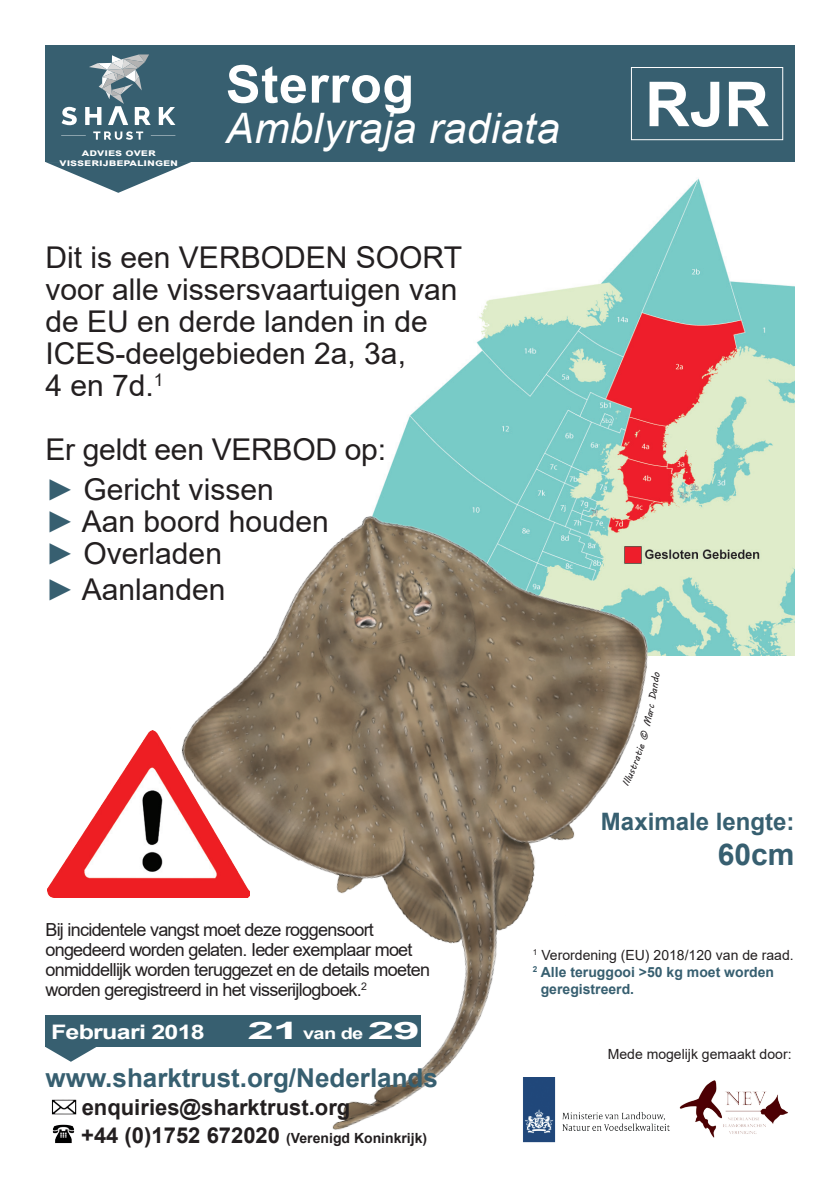
<style>
.page{position:relative;width:840px;height:1191px;background:#fff}
.page>*{position:absolute;margin:0;border:0;box-sizing:border-box;transform-origin:0 0}
.t1{font:700 62px "Arial";color:#fff}
.t2{font:700 52px "Arial";letter-spacing:.01em;color:#fff}
.t3{font:italic 42px "Arial";letter-spacing:.01em;color:#fff}
.t4{font:30px/32px "Arial";color:#231f20}
.t5{font:700 30px "Arial";color:#375f70}
.t6{font:700 26px "Arial";color:#375f70}
.t7{font:700 24px "Arial";color:#375f70}
.t8{font:700 22px "Arial";color:#231f20}
.t9{font:700 20px "Arial";letter-spacing:-.03em;color:#fff;scale:1.25 1}
.t10{font:18px/20px "Arial";letter-spacing:-.04em;color:#231f20}
.t11{font:700 16px "Arial";color:#fff;scale:1.25 1}
.t12{font:14px "Arial";color:#231f20}
.t13{font:700 14px "Arial";color:#375f70}
.t14{font:700 14px "Arial";color:#231f20}
.t15{font:700 10px/10px "Arial";color:#fff;text-align:center;scale:1.25 1}
.s1{color:#375f70}
.s2{font-size:24px}
.s3{font-size:22px}
</style>
<div class="page">
<div style="left:45px;top:45px;width:749px;height:117px;background:#375f70"></div>
<svg style="left:45px;top:162px;width:146px;height:31px"></svg>
<div style="left:630px;top:67px;width:152px;height:73px;border:1px solid #fff"></div>
<svg style="left:93px;top:131px;width:50px;height:9px"></svg>
<svg style="left:61px;top:135px;width:25px;height:1px"></svg>
<svg style="left:151px;top:135px;width:24px;height:1px"></svg>
<svg style="left:61px;top:107px;width:16px;height:18px"></svg>
<svg style="left:159px;top:107px;width:16px;height:18px"></svg>
<svg style="left:85px;top:54px;width:66px;height:71px"></svg>
<img style="left:48px;top:758px;width:84px;height:139px">
<img style="left:395px;top:178px;width:399px;height:478px">
<img style="left:132px;top:454px;width:622px;height:676px">
<img style="left:677px;top:1077px;width:111px;height:61px">
<img style="left:518px;top:1077px;width:155px;height:66px">
<img style="left:52px;top:1124px;width:23px;height:20px">
<img style="left:51px;top:1099px;width:25px;height:15px">
<svg style="left:45px;top:1047px;width:51px;height:14px"></svg>
<div style="left:45px;top:1015px;width:375px;height:32px;background:#375f70"></div>
<svg style="left:621px;top:672px;width:38px;height:113px"></svg>
<p class="t15" style="left:60px;top:147px;width:96px">advies over visserijbepalingen</p>
<h2 class="t2" style="left:226px;top:48px;width:190px">Sterrog</h2>
<h3 class="t3" style="left:226px;top:101px;width:335px">Amblyraja radiata</h3>
<p class="t4" style="left:45px;top:241px;width:418px">Dit is een VERBODEN SOORT voor alle vissersvaartuigen van de EU en derde landen in de<br>ICES-deelgebieden 2a, 3a,<br>4 en 7d.<sup>1</sup></p>
<p class="t4" style="left:45px;top:429px;width:342px;line-height:40px">Er geldt een VERBOD op: <span class="s1">►</span> Gericht vissen</p>
<p class="t4" style="left:45px;top:505px;width:285px"><span class="s1">►</span> Aan boord houden <span class="s1">►</span> Overladen</p>
<p class="t4" style="left:45px;top:573px;width:181px"><span class="s1">►</span> Aanlanden</p>
<h1 class="t1" style="left:644px;top:61px;width:125px">RJR</h1>
<p class="t7" style="left:600px;top:805px;width:195px">Maximale lengte:</p>
<p class="t5" style="left:717px;top:833px;width:78px">60cm</p>
<p class="t10" style="left:45px;top:920px;width:386px">Bij incidentele vangst moet deze roggensoort ongedeerd worden gelaten. Ieder exemplaar moet onmiddellijk worden teruggezet en de details moeten worden geregistreerd in het visserijlogboek.<sup>2</sup></p>
<p class="t9" style="left:51px;top:1017px;width:124px">Februari 2018</p>
<p class="t11" style="left:247px;top:1022px;width:139px"><span class="s2">21</span>van de <span class="s2">29</span></p>
<p class="t6" style="left:45px;top:1059px;width:394px">www.sharktrust.org/Nederlands</p>
<p class="t8" style="left:82px;top:1091px;width:270px">enquiries@sharktrust.org</p>
<p class="t14" style="left:81px;top:1127px;width:347px"><span class="s3">+44 (0)1752 672020</span> (Verenigd Koninkrijk)</p>
<p class="t12" style="left:532px;top:945px;width:262px"><sup>1</sup> Verordening (EU) 2018/120 van de raad.</p>
<p class="t13" style="left:532px;top:962px;width:242px"><sup>2</sup> Alle teruggooi &gt;50 kg moet worden</p>
<p class="t13" style="left:540px;top:979px;width:95px">geregistreerd.</p>
<p class="t12" style="left:607px;top:1044px;width:185px">Mede mogelijk gemaakt door:</p>
</div>
